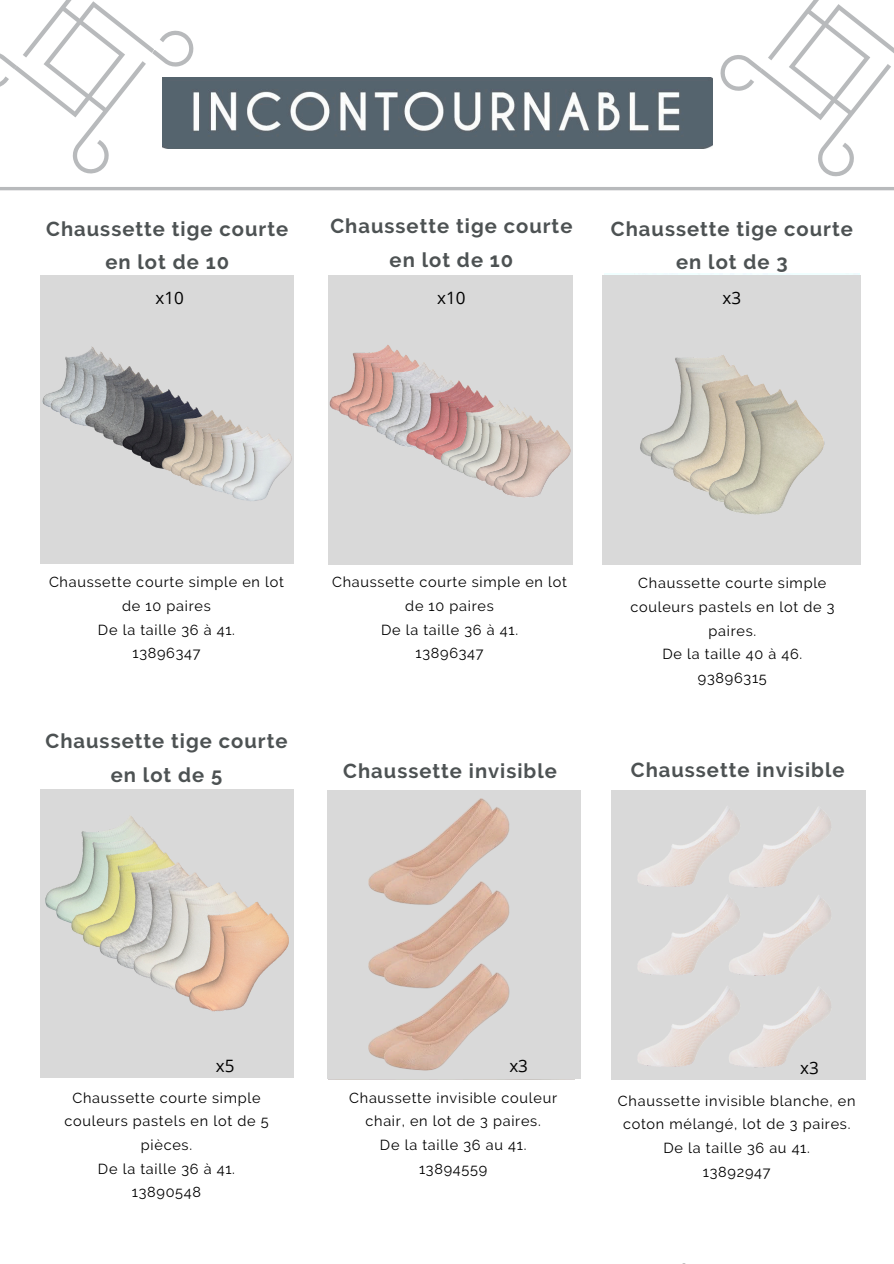
<style>
.page{position:relative;width:894px;height:1264px;background:#fff}
.page>*{position:absolute;margin:0;border:0;box-sizing:border-box;transform-origin:0 0}
.t1{font:700 20.1px/33.8px "Raleway";letter-spacing:.05em;color:#4d5253;text-align:center}
.t2{font:17.1px "Open Sans";color:#000}
.t3{font:14.4px/23.7px "Raleway";letter-spacing:.05em;color:#000;text-align:center}
</style>
<div class="page">
<hr style="left:0;top:187px;width:893px;height:3px;background:#b8babc">
<svg style="left:0;top:0;width:208px;height:174px"></svg>
<svg style="left:706px;top:0;width:187px;height:177px"></svg>
<img style="left:162px;top:77px;width:550px;height:71px">
<img style="left:42px;top:346px;width:64px;height:63px">
<img style="left:50px;top:351px;width:64px;height:63px">
<img style="left:59px;top:356px;width:64px;height:64px">
<img style="left:68px;top:362px;width:64px;height:64px">
<img style="left:84px;top:365px;width:60px;height:64px">
<img style="left:93px;top:371px;width:60px;height:64px">
<img style="left:103px;top:378px;width:59px;height:63px">
<img style="left:112px;top:384px;width:59px;height:63px">
<img style="left:122px;top:388px;width:62px;height:64px">
<img style="left:131px;top:394px;width:62px;height:64px">
<img style="left:140px;top:400px;width:62px;height:64px">
<img style="left:149px;top:406px;width:62px;height:64px">
<img style="left:161px;top:409px;width:65px;height:64px">
<img style="left:170px;top:414px;width:65px;height:64px">
<img style="left:179px;top:419px;width:65px;height:64px">
<img style="left:188px;top:424px;width:65px;height:63px">
<img style="left:200px;top:425px;width:62px;height:66px">
<img style="left:209px;top:429px;width:63px;height:65px">
<img style="left:221px;top:432px;width:63px;height:66px">
<img style="left:231px;top:437px;width:62px;height:65px">
<img style="left:328px;top:342px;width:73px;height:71px">
<img style="left:336px;top:347px;width:74px;height:71px">
<img style="left:346px;top:352px;width:74px;height:71px">
<img style="left:355px;top:357px;width:74px;height:71px">
<img style="left:364px;top:360px;width:75px;height:71px">
<img style="left:373px;top:367px;width:75px;height:71px">
<img style="left:382px;top:373px;width:75px;height:71px">
<img style="left:391px;top:378px;width:13px;height:71px">
<img style="left:404px;top:378px;width:70px;height:71px">
<img style="left:413px;top:383px;width:70px;height:71px">
<img style="left:422px;top:387px;width:70px;height:72px">
<img style="left:431px;top:392px;width:69px;height:71px">
<img style="left:439px;top:399px;width:72px;height:71px">
<img style="left:447px;top:403px;width:72px;height:71px">
<img style="left:454px;top:406px;width:73px;height:71px">
<img style="left:462px;top:410px;width:72px;height:71px">
<img style="left:474px;top:413px;width:72px;height:72px">
<img style="left:483px;top:418px;width:72px;height:71px">
<img style="left:492px;top:423px;width:72px;height:71px">
<img style="left:500px;top:428px;width:72px;height:71px">
<img style="left:636px;top:351px;width:112px;height:111px">
<img style="left:646px;top:361px;width:112px;height:111px">
<img style="left:672px;top:372px;width:101px;height:113px">
<img style="left:688px;top:380px;width:102px;height:114px">
<img style="left:707px;top:388px;width:103px;height:117px">
<img style="left:722px;top:398px;width:103px;height:117px">
<img style="left:43px;top:812px;width:108px;height:103px">
<img style="left:54px;top:823px;width:108px;height:103px">
<img style="left:69px;top:837px;width:105px;height:102px">
<img style="left:80px;top:848px;width:105px;height:102px">
<img style="left:97px;top:859px;width:104px;height:102px">
<img style="left:114px;top:869px;width:105px;height:102px">
<img style="left:132px;top:879px;width:106px;height:102px">
<img style="left:149px;top:888px;width:105px;height:102px">
<img style="left:174px;top:899px;width:101px;height:102px">
<img style="left:187px;top:910px;width:101px;height:102px">
<img style="left:368px;top:798px;width:171px;height:272px">
<img style="left:636px;top:802px;width:196px;height:87px">
<img style="left:636px;top:891px;width:196px;height:87px">
<img style="left:636px;top:982px;width:196px;height:88px">
<p class="t1" style="left:46px;top:211px;width:243px">Chaussette tige courte en lot de 10</p>
<p class="t2" style="left:155px;top:286px;width:30px">x10</p>
<h2 class="t1" style="left:330px;top:209px;width:243px">Chaussette tige courte en lot de 10</h2>
<p class="t1" style="left:610px;top:211px;width:243px">Chaussette tige courte en lot de 3</p>
<p class="t2" style="left:437px;top:286px;width:30px">x10</p>
<p class="t2" style="left:722px;top:286px;width:20px">x3</p>
<p class="t2" style="left:442px;top:286px;width:20px">x5</p>
<p class="t3" style="left:49px;top:570px;width:236px">Chaussette courte simple en lot de 10 paires</p>
<p class="t3" style="left:98px;top:618px;width:138px">De la taille 36 à 41.</p>
<p class="t3" style="left:132px;top:641px;width:70px">13896347</p>
<p class="t1" style="left:46px;top:724px;width:243px">Chaussette tige courte en lot de 5</p>
<h1 class="t3" style="left:332px;top:570px;width:236px">Chaussette courte simple en lot de 10 paires</h1>
<p class="t3" style="left:381px;top:618px;width:138px">De la taille 36 à 41.</p>
<p class="t3" style="left:415px;top:641px;width:70px">13896347</p>
<p class="t1" style="left:343px;top:753px;width:215px">Chaussette invisible</p>
<p class="t3" style="left:630px;top:571px;width:205px">Chaussette courte simple couleurs pastels en lot de 3 paires.</p>
<p class="t3" style="left:662px;top:642px;width:141px">De la taille 40 à 46.</p>
<p class="t3" style="left:697px;top:666px;width:70px">93896315</p>
<h2 class="t1" style="left:630px;top:752px;width:215px">Chaussette invisible</h2>
<p class="t2" style="left:216px;top:1053px;width:20px">x5</p>
<p class="t2" style="left:509px;top:1053px;width:20px">x3</p>
<h1 class="t2" style="left:800px;top:1055px;width:20px">x3</h1>
<p class="t3" style="left:64px;top:1085px;width:206px">Chaussette courte simple couleurs pastels en lot de 5 pièces.</p>
<p class="t3" style="left:98px;top:1156px;width:138px">De la taille 36 à 41.</p>
<h2 class="t3" style="left:132px;top:1180px;width:71px">13890548</h2>
<p class="t3" style="left:349px;top:1085px;width:209px">Chaussette invisible couleur chair, en lot de 3 paires.</p>
<p class="t3" style="left:380px;top:1132px;width:148px">De la taille 36 au 41.</p>
<p class="t3" style="left:419px;top:1156px;width:70px">13894559</p>
<p class="t3" style="left:617px;top:1088px;width:239px">Chaussette invisible blanche, en coton mélangé, lot de 3 paires.</p>
<p class="t3" style="left:663px;top:1135px;width:148px">De la taille 36 au 41.</p>
<p class="t3" style="left:702px;top:1159px;width:69px">13892947</p>
</div>
